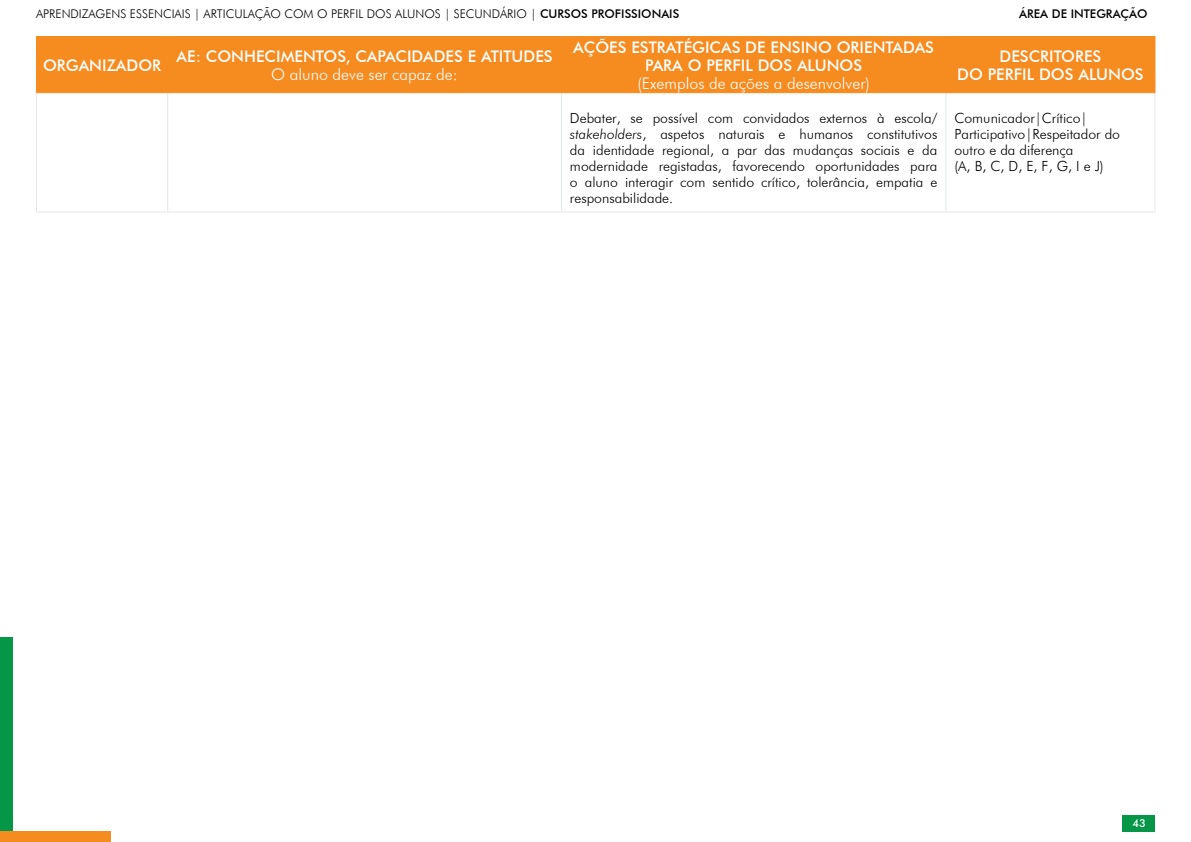
<style>
.page{position:relative;width:1191px;height:842px;background:#fff}
.page>*{position:absolute;margin:0;border:0;box-sizing:border-box;transform-origin:0 0}
.t1{font:500 16px/18px "Futura BT";color:#fff;text-align:center}
.t2{font:300 14px/16px "Futura BT";color:#000;text-align:justify}
.t3{font:300 12px "Futura BT";color:#000}
.t4{font:500 12px "Futura BT";color:#000}
.t5{font:500 11px "Futura BT";color:#fff}
.s1{font-weight:500}
.s2{font-weight:300}
.s3{font-style:italic}
</style>
<div class="page">
<div style="left:0;top:637px;width:12px;height:205px;background:#059647"></div>
<div style="left:0;top:831px;width:110px;height:11px;background:#f58c1f"></div>
<div style="left:1122px;top:815px;width:33px;height:16px;background:#059647"></div>
<div style="left:37px;top:37px;width:1117px;height:55px;background:#f68b20"></div>
<hr style="left:36px;top:93px;width:1px;height:118px;background:#e6e7e8">
<hr style="left:167px;top:93px;width:1px;height:118px;background:#e6e7e8">
<hr style="left:561px;top:93px;width:1px;height:118px;background:#e6e7e8">
<hr style="left:945px;top:93px;width:1px;height:118px;background:#e6e7e8">
<hr style="left:1154px;top:93px;width:1px;height:118px;background:#e6e7e8">
<hr style="left:36px;top:211px;width:132px;height:1px;background:#e6e7e8">
<hr style="left:168px;top:211px;width:393px;height:1px;background:#e6e7e8">
<hr style="left:561px;top:211px;width:385px;height:1px;background:#e6e7e8">
<hr style="left:946px;top:211px;width:209px;height:1px;background:#e6e7e8">
<hr style="left:36px;top:36px;width:132px;height:1px;background:#f68b20">
<hr style="left:36px;top:37px;width:1px;height:55px;background:#f68b20">
<hr style="left:168px;top:36px;width:393px;height:1px;background:#f68b20">
<hr style="left:167px;top:37px;width:1px;height:55px;background:#f68b20">
<hr style="left:561px;top:36px;width:385px;height:1px;background:#f68b20">
<hr style="left:561px;top:37px;width:1px;height:55px;background:#f68b20">
<hr style="left:946px;top:36px;width:209px;height:1px;background:#f68b20">
<hr style="left:945px;top:37px;width:1px;height:55px;background:#f68b20">
<hr style="left:1154px;top:37px;width:1px;height:55px;background:#f68b20">
<hr style="left:36px;top:92px;width:132px;height:1px;background:#f68b20">
<hr style="left:168px;top:92px;width:393px;height:1px;background:#f68b20">
<hr style="left:561px;top:92px;width:385px;height:1px;background:#f68b20">
<hr style="left:946px;top:92px;width:209px;height:1px;background:#f68b20">
<p class="t3" style="left:36px;top:7px;width:645px">APRENDIZAGENS ESSENCIAIS | ARTICULAÇÃO COM O PERFIL DOS ALUNOS | SECUNDÁRIO | <span class="s1">CURSOS PROFISSIONAIS</span></p>
<p class="t4" style="left:1019px;top:7px;width:130px">ÁREA DE INTEGRAÇÃO</p>
<p class="t1" style="left:43px;top:56px;width:120px">ORGANIZADOR</p>
<p class="t1" style="left:176px;top:47px;width:378px">AE: CONHECIMENTOS, CAPACIDADES E ATITUDES<br><span class="s2">O aluno deve ser capaz de:</span></p>
<p class="t1" style="left:573px;top:38px;width:362px">AÇÕES ESTRATÉGICAS DE ENSINO ORIENTADAS<br>PARA O PERFIL DOS ALUNOS<br><span class="s2">(Exemplos de ações a desenvolver)</span></p>
<p class="t1" style="left:957px;top:47px;width:188px">DESCRITORES<br>DO PERFIL DOS ALUNOS</p>
<p class="t2" style="left:570px;top:110px;width:369px">Debater, se possível com convidados externos à escola/ <span class="s3">stakeholders</span>, aspetos naturais e humanos constitutivos da identidade regional, a par das mudanças sociais e da modernidade registadas, favorecendo oportunidades para o aluno interagir com sentido crítico, tolerância, empatia e responsabilidade.</p>
<p class="t2" style="left:954px;top:110px;width:167px;text-align:left">Comunicador|Crítico|<br>Participativo|Respeitador do outro e da diferença<br>(A, B, C, D, E, F, G, I e J)</p>
<p class="t5" style="left:1132px;top:817px;width:13px">43</p>
</div>
